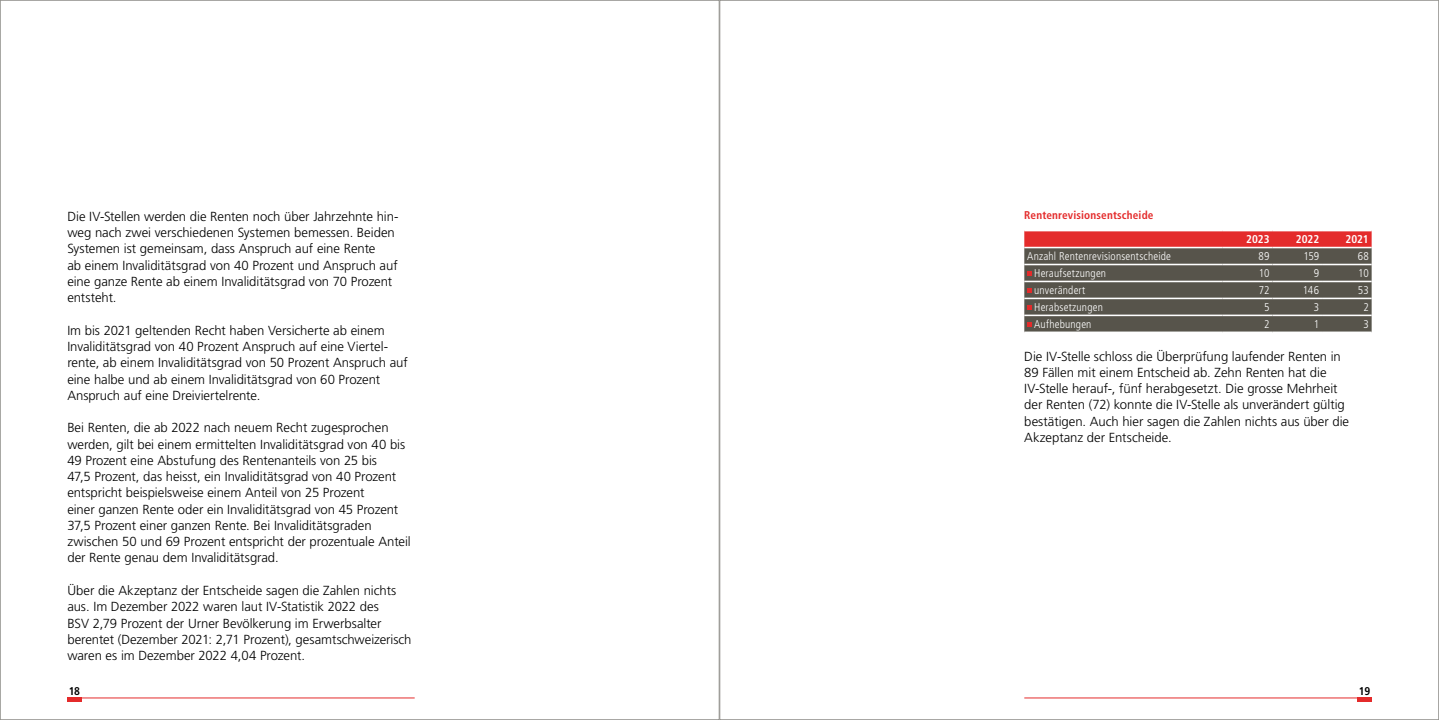
<style>
.page{position:relative;width:1439px;height:720px;background:#fff}
.page>*{position:absolute;margin:0;border:0;box-sizing:border-box;transform-origin:0 0}
.t1{font:300 13.12px/16.2px "Frutiger LT Std";letter-spacing:-.005em;color:#000}
.t2{font:300 condensed 11.25px "Frutiger LT Std";letter-spacing:.015em;color:#fff}
.t3{font:700 condensed 11.25px "Frutiger LT Std";letter-spacing:.015em;color:#e42b2b}
.t4{font:700 condensed 11.25px "Frutiger LT Std";letter-spacing:-.005em;color:#fff}
.t5{font:700 condensed 11.25px "Frutiger LT Std";color:#000}
</style>
<div class="page">
<hr style="left:1024px;top:697px;width:347px;height:1px;background:#e42b2b">
<hr style="left:67px;top:697px;width:348px;height:1px;background:#e42b2b">
<hr style="left:1357px;top:697px;width:14px;height:4px;background:#e42b2b">
<hr style="left:67px;top:697px;width:14px;height:4px;background:#e42b2b">
<svg style="left:1024px;top:230px;width:347px;height:102px;background:#7c5d57"></svg>
<p class="t1" style="left:67px;top:208px;width:333px">Die IV-Stellen werden die Renten noch über Jahrzehnte hin&shy;weg nach zwei verschiedenen Systemen bemessen. Beiden Systemen ist gemeinsam, dass Anspruch auf eine Rente<br>ab einem Invaliditätsgrad von 40 Prozent und Anspruch auf eine ganze Rente ab einem Invaliditätsgrad von 70 Prozent entsteht.</p>
<p class="t1" style="left:67px;top:322px;width:342px">Im bis 2021 geltenden Recht haben Versicherte ab einem Invaliditätsgrad von 40 Prozent Anspruch auf eine Viertel&shy;rente, ab einem Invaliditätsgrad von 50 Prozent Anspruch auf eine halbe und ab einem Invaliditätsgrad von 60 Prozent Anspruch auf eine Dreiviertelrente.</p>
<p class="t1" style="left:67px;top:419px;width:345px">Bei Renten, die ab 2022 nach neuem Recht zugesprochen werden, gilt bei einem ermittelten Invaliditätsgrad von 40 bis 49 Prozent eine Abstufung des Rentenanteils von 25 bis<br>47,5 Prozent, das heisst, ein Invaliditätsgrad von 40 Prozent entspricht beispielsweise einem Anteil von 25 Prozent<br>einer ganzen Rente oder ein Invaliditätsgrad von 45 Prozent 37,5 Prozent einer ganzen Rente. Bei Invaliditätsgraden zwischen 50 und 69 Prozent entspricht der prozentuale Anteil der Rente genau dem Invaliditätsgrad.</p>
<p class="t1" style="left:67px;top:582px;width:346px">Über die Akzeptanz der Entscheide sagen die Zahlen nichts aus. Im Dezember 2022 waren laut IV-Statistik 2022 des<br>BSV 2,79 Prozent der Urner Bevölkerung im Erwerbsalter berentet (Dezember 2021: 2,71 Prozent), gesamtschweizerisch waren es im Dezember 2022 4,04 Prozent.</p>
<p class="t3" style="left:1024px;top:209px;width:131px">Rentenrevisionsentscheide</p>
<p class="t4" style="left:1246px;top:232px;width:25px">2023</p>
<p class="t4" style="left:1296px;top:232px;width:25px">2022</p>
<p class="t4" style="left:1345px;top:232px;width:25px">2021</p>
<p class="t2" style="left:1027px;top:250px;width:145px">Anzahl Rentenrevisionsentscheide</p>
<p class="t2" style="left:1258px;top:250px;width:13px">89</p>
<p class="t2" style="left:1303px;top:250px;width:17px">159</p>
<p class="t2" style="left:1357px;top:250px;width:13px">68</p>
<p class="t2" style="left:1034px;top:267px;width:73px">Heraufsetzungen</p>
<p class="t2" style="left:1259px;top:267px;width:12px">10</p>
<p class="t2" style="left:1313px;top:267px;width:7px">9</p>
<p class="t2" style="left:1358px;top:267px;width:12px">10</p>
<p class="t2" style="left:1034px;top:284px;width:53px">unverändert</p>
<p class="t2" style="left:1258px;top:284px;width:12px">72</p>
<p class="t2" style="left:1303px;top:284px;width:18px">146</p>
<p class="t2" style="left:1358px;top:284px;width:12px">53</p>
<p class="t2" style="left:1034px;top:301px;width:70px">Herabsetzungen</p>
<p class="t2" style="left:1264px;top:301px;width:7px">5</p>
<p class="t2" style="left:1313px;top:301px;width:7px">3</p>
<p class="t2" style="left:1363px;top:301px;width:7px">2</p>
<p class="t2" style="left:1034px;top:317px;width:59px">Aufhebungen</p>
<p class="t2" style="left:1264px;top:317px;width:7px">2</p>
<p class="t2" style="left:1313px;top:317px;width:7px">1</p>
<p class="t2" style="left:1363px;top:317px;width:7px">3</p>
<p class="t1" style="left:1024px;top:348px;width:326px">Die IV-Stelle schloss die Überprüfung laufender Renten in 89 Fällen mit einem Entscheid ab. Zehn Renten hat die IV-Stelle herauf-, fünf herabgesetzt. Die grosse Mehrheit der Renten (72) konnte die IV-Stelle als unverändert gültig bestätigen. Auch hier sagen die Zahlen nichts aus über die Akzeptanz der Entscheide.</p>
<p class="t5" style="left:69px;top:683px;width:13px">18</p>
<p class="t5" style="left:1358px;top:683px;width:13px">19</p>
</div>
